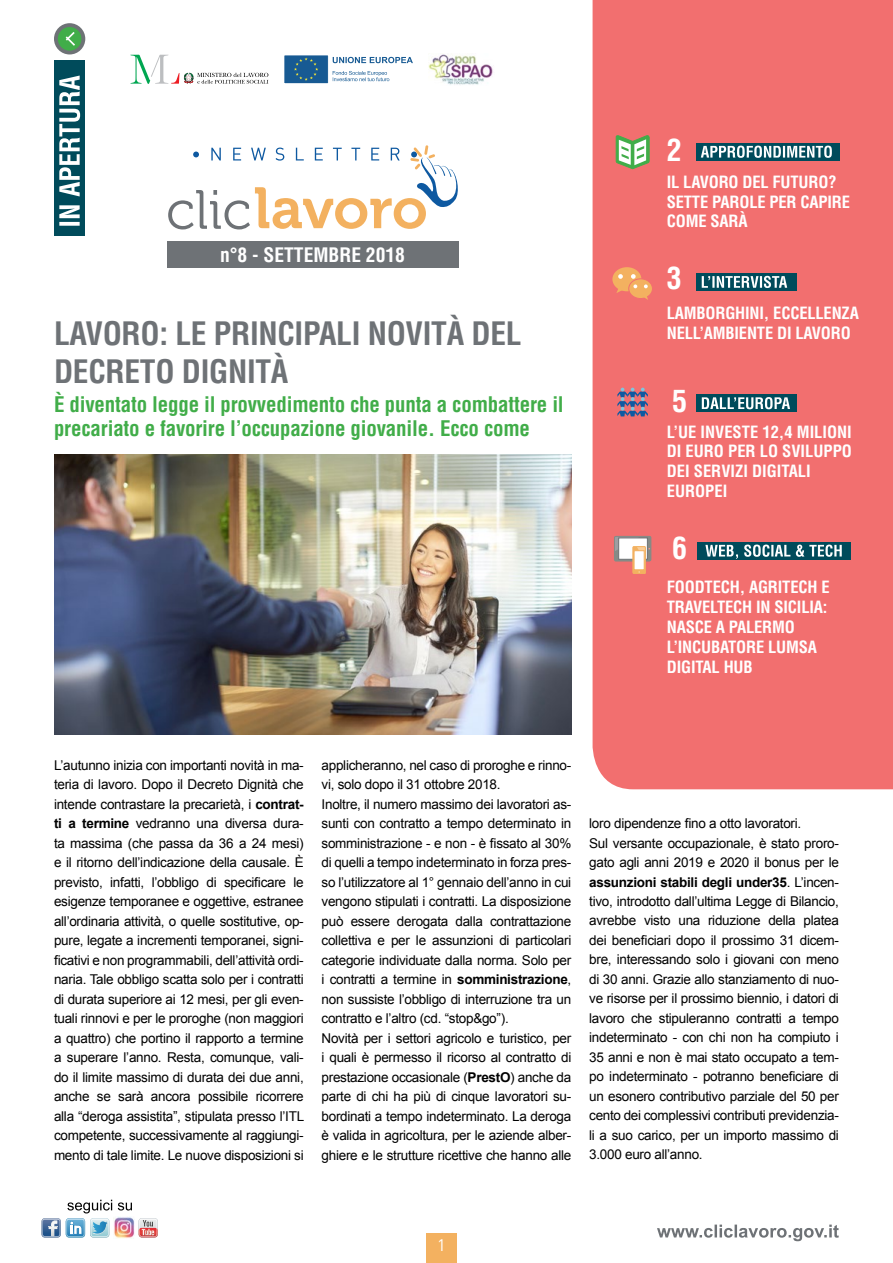
<style>
.page{position:relative;width:893px;height:1263px;background:#fff}
.page>*{position:absolute;margin:0;border:0;box-sizing:border-box;transform-origin:0 0}
.t1{font:700 condensed 31.5px/37.8px "Helvetica";letter-spacing:-.01em;color:#6e7276}
.t2{font:700 condensed 30px "Helvetica";color:#fff}
.t3{font:700 condensed 21px/24px "Helvetica";letter-spacing:-.01em;color:#41ad49}
.t4{font:700 condensed 19.5px "Helvetica";color:#fff}
.t5{font:700 condensed 16.5px/19.8px "Helvetica";letter-spacing:-.01em;color:#fff}
.t6{font:16.5px "DIN";color:#fff}
.t7{font:13.5px/19.5px "Arial";letter-spacing:-.02em;color:#000}
.s1{font-weight:700}
</style>
<div class="page">
<div style="left:426px;top:1233px;width:30px;height:30px;background:#f3b160"></div>
<svg style="left:168px;top:145px;width:290px;height:84px"></svg>
<div style="left:167px;top:242px;width:292px;height:26px;background:#6e7276"></div>
<svg style="left:657px;top:1224px;width:182px;height:17px"></svg>
<svg style="left:130px;top:55px;width:138px;height:29px"></svg>
<img style="left:428px;top:54px;width:65px;height:31px">
<div style="left:284px;top:55px;width:44px;height:29px;background:#175a93"></div>
<div style="left:284px;top:55px;width:45px;height:29px;border:1px solid #fff"></div>
<svg style="left:294px;top:57px;width:24px;height:24px"></svg>
<svg style="left:333px;top:71px;width:56px;height:10px"></svg>
<svg style="left:333px;top:57px;width:80px;height:6px"></svg>
<svg style="left:42px;top:1200px;width:90px;height:38px"></svg>
<svg style="left:139px;top:1218px;width:19px;height:19px"></svg>
<img style="left:114px;top:1217px;width:20px;height:22px">
<svg style="left:56px;top:25px;width:27px;height:28px"></svg>
<div style="left:54px;top:23px;width:31px;height:31px;border:4px solid #6e7276;border-radius:50%"></div>
<svg style="left:64px;top:30px;width:13px;height:18px"></svg>
<div style="left:54px;top:60px;width:30px;height:176px;background:#004b5b"></div>
<svg style="left:59px;top:76px;width:21px;height:150px"></svg>
<div style="left:593px;top:0;width:300px;height:789px;background:#f26f6f"></div>
<svg style="left:616px;top:135px;width:34px;height:35px"></svg>
<div style="left:696px;top:143px;width:143px;height:17px;background:#004b5b"></div>
<svg style="left:701px;top:146px;width:131px;height:12px"></svg>
<div style="left:696px;top:273px;width:101px;height:17px;background:#004b5b"></div>
<svg style="left:702px;top:276px;width:85px;height:12px"></svg>
<svg style="left:617px;top:388px;width:31px;height:28px"></svg>
<div style="left:696px;top:394px;width:101px;height:18px;background:#004b5b"></div>
<svg style="left:702px;top:397px;width:88px;height:12px"></svg>
<svg style="left:614px;top:536px;width:37px;height:38px"></svg>
<div style="left:697px;top:542px;width:154px;height:17px;background:#004b5b"></div>
<svg style="left:705px;top:545px;width:137px;height:14px"></svg>
<svg style="left:616px;top:288px;width:8px;height:5px"></svg>
<div style="left:612px;top:267px;width:29px;height:24px;background:#f3b160;border-radius:50%"></div>
<svg style="left:618px;top:274px;width:5px;height:5px"></svg>
<svg style="left:629px;top:279px;width:23px;height:20px"></svg>
<div style="left:628px;top:278px;width:25px;height:21px;border:1px solid #f26f6f;border-radius:50%"></div>
<svg style="left:631px;top:274px;width:17px;height:26px"></svg>
<img style="left:54px;top:454px;width:518px;height:280px">
<h3 class="t4" style="left:220px;top:243px;width:186px">N°8 - SETTEMBRE 2018</h3>
<h1 class="t1" style="left:54px;top:315px;width:469px">LAVORO: LE PRINCIPALI NOVITÀ DEL<br>DECRETO DIGNITÀ</h1>
<h3 class="t3" style="left:54px;top:392px;width:511px">È DIVENTATO LEGGE IL PROVVEDIMENTO CHE PUNTA A COMBATTERE IL<br>PRECARIATO E FAVORIRE L’OCCUPAZIONE GIOVANILE. ECCO COME</h3>
<h2 class="t2" style="left:667px;top:132px;width:16px">2</h2>
<p class="t5" style="left:667px;top:172px;width:185px">IL LAVORO DEL FUTURO?<br>SETTE PAROLE PER CAPIRE<br>COME SARÀ</p>
<h2 class="t2" style="left:667px;top:260px;width:16px">3</h2>
<p class="t5" style="left:667px;top:303px;width:194px">LAMBORGHINI, ECCELLENZA<br>NELL’AMBIENTE DI LAVORO</p>
<h2 class="t2" style="left:672px;top:383px;width:16px">5</h2>
<p class="t5" style="left:667px;top:421px;width:187px">L’UE INVESTE 12,4 MILIONI<br>DI EURO PER LO SVILUPPO<br>DEI SERVIZI DIGITALI<br>EUROPEI</p>
<h2 class="t2" style="left:672px;top:530px;width:16px">6</h2>
<p class="t5" style="left:667px;top:577px;width:164px">FOODTECH, AGRITECH E<br>TRAVELTECH IN SICILIA:<br>NASCE A PALERMO<br>L’INCUBATORE LUMSA<br>DIGITAL HUB</p>
<p class="t7" style="left:54px;top:755px;width:252px;text-align:justify">L’autunno inizia con importanti novità in ma&shy;teria di lavoro. Dopo il Decreto Dignità che intende contrastare la precarietà, i <span class="s1">contrat&shy;ti a termine</span> vedranno una diversa dura&shy;ta massima (che passa da 36 a 24 mesi) e il ritorno dell’indicazione della causale. È previsto, infatti, l’obbligo di specificare le esigenze temporanee e oggettive, estranee all’ordinaria attività, o quelle sostitutive, op&shy;pure, legate a incrementi temporanei, signi&shy;ficativi e non programmabili, dell’attività ordi&shy;naria. Tale obbligo scatta solo per i contratti di durata superiore ai 12 mesi, per gli even&shy;tuali rinnovi e per le proroghe (non maggiori a quattro) che portino il rapporto a termine a superare l’anno. Resta, comunque, vali&shy;do il limite massimo di durata dei due anni, anche se sarà ancora possibile ricorrere alla “deroga assistita”, stipulata presso l’ITL competente, successivamente al raggiungi&shy;mento di tale limite. Le nuove disposizioni si</p>
<p class="t7" style="left:322px;top:755px;width:251px">applicheranno, nel caso di proroghe e rinno&shy;vi, solo dopo il 31 ottobre 2018.<br>Inoltre, il numero massimo dei lavoratori as&shy;sunti con contratto a tempo determinato in somministrazione - e non - è fissato al 30% di quelli a tempo indeterminato in forza pres&shy;so l’utilizzatore al 1° gennaio dell’anno in cui vengono stipulati i contratti. La disposizione può essere derogata dalla contrattazione collettiva e per le assunzioni di particolari categorie individuate dalla norma. Solo per i contratti a termine in <span class="s1">somministrazione</span>, non sussiste l’obbligo di interruzione tra un contratto e l’altro (cd. “stop&amp;go”).<br>Novità per i settori agricolo e turistico, per i quali è permesso il ricorso al contratto di prestazione occasionale (<span class="s1">PrestO</span>) anche da parte di chi ha più di cinque lavoratori su&shy;bordinati a tempo indeterminato. La deroga è valida in agricoltura, per le aziende alber&shy;ghiere e le strutture ricettive che hanno alle</p>
<p class="t7" style="left:589px;top:814px;width:251px">loro dipendenze fino a otto lavoratori.<br>Sul versante occupazionale, è stato proro&shy;gato agli anni 2019 e 2020 il bonus per le <span class="s1">assunzioni stabili degli under35</span>. L’incen&shy;tivo, introdotto dall’ultima Legge di Bilancio, avrebbe visto una riduzione della platea dei beneficiari dopo il prossimo 31 dicem&shy;bre, interessando solo i giovani con meno di 30 anni. Grazie allo stanziamento di nuo&shy;ve risorse per il prossimo biennio, i datori di lavoro che stipuleranno contratti a tempo indeterminato - con chi non ha compiuto i 35 anni e non è mai stato occupato a tem&shy;po indeterminato - potranno beneficiare di un esonero contributivo parziale del 50 per cento dei complessivi contributi previdenzia&shy;li a suo carico, per un importo massimo di 3.000 euro all’anno.</p>
<p class="t6" style="left:437px;top:1234px;width:10px">1</p>
</div>
